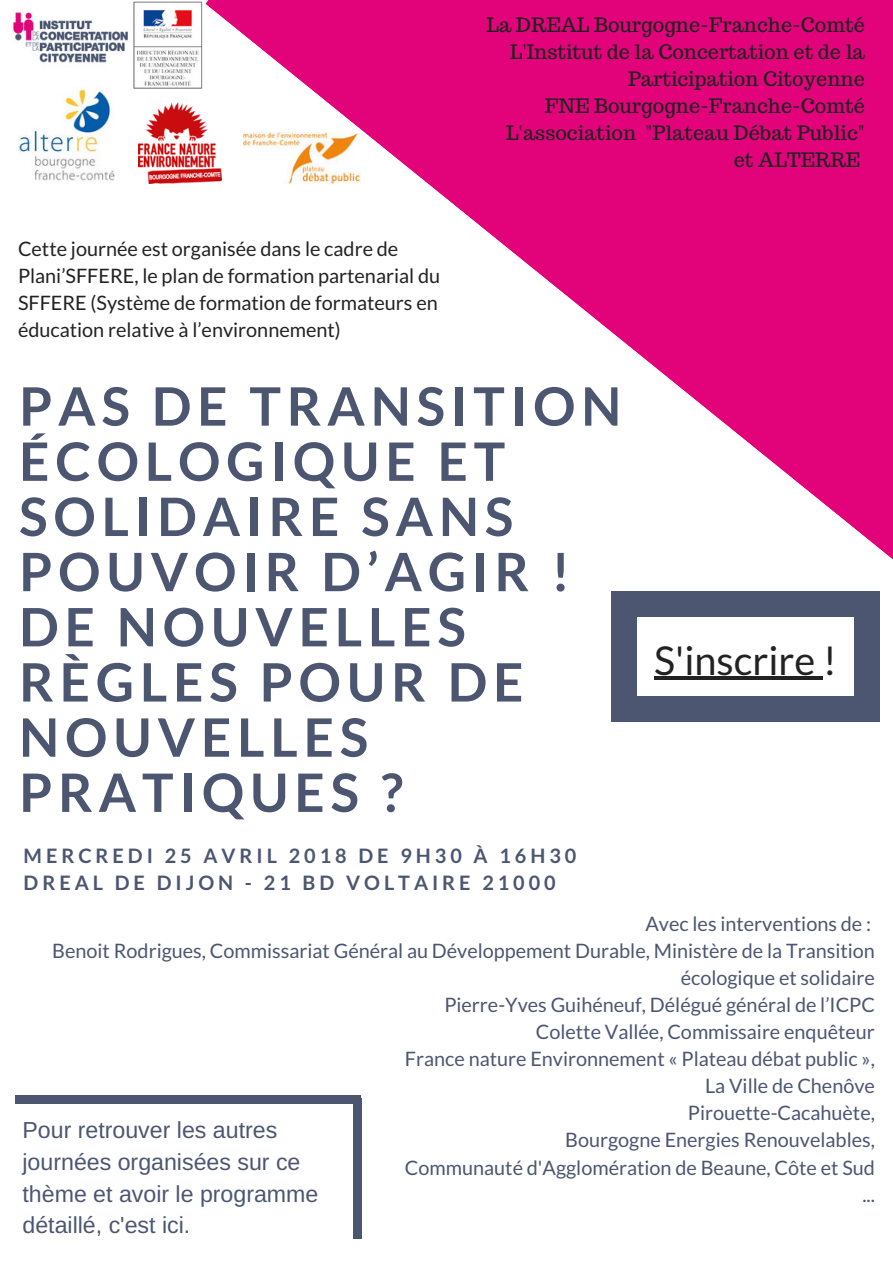
<style>
.page{position:relative;width:893px;height:1263px;background:#fff}
.page>*{position:absolute;margin:0;border:0;box-sizing:border-box;transform-origin:0 0}
.t1{font:700 52.95px/55.2px "Lato";letter-spacing:.11em;color:#4c5671}
.t2{font:39.75px "Lato";color:#222}
.t3{font:23.25px/31.5px "Arimo";color:#4c5671}
.t4{font:19.8px/27px "Lato";color:#4c5671;text-align:right}
.t5{font:19.8px/27px "Lato";color:#222}
.t6{font:19.8px/27px "Trocchi";color:#222;text-align:right}
.t7{font:700 19.8px/27px "Lato";letter-spacing:.2em;color:#4c5671}
</style>
<div class="page">
<svg style="left:205px;top:0;width:688px;height:722px"></svg>
<img style="left:13px;top:12px;width:115px;height:51px">
<img style="left:18px;top:89px;width:97px;height:92px">
<img style="left:138px;top:102px;width:84px;height:82px">
<img style="left:133px;top:1px;width:70px;height:88px">
<img style="left:243px;top:133px;width:117px;height:52px">
<div style="left:854px;top:696px;width:25px;height:25px;background:#4c5671"></div>
<div style="left:612px;top:615px;width:25px;height:83px;background:#4c5671"></div>
<div style="left:612px;top:696px;width:25px;height:25px;background:#4c5671"></div>
<div style="left:854px;top:615px;width:25px;height:83px;background:#4c5671"></div>
<div style="left:636px;top:696px;width:219px;height:25px;background:#4c5671"></div>
<div style="left:854px;top:591px;width:25px;height:26px;background:#4c5671"></div>
<div style="left:612px;top:591px;width:25px;height:26px;background:#4c5671"></div>
<div style="left:636px;top:591px;width:219px;height:26px;background:#4c5671"></div>
<hr style="left:654px;top:677px;width:21px;height:3px;background:#222">
<svg style="left:675px;top:677px;width:19px;height:3px"></svg>
<hr style="left:694px;top:677px;width:23px;height:3px;background:#222">
<hr style="left:717px;top:677px;width:17px;height:3px;background:#222">
<hr style="left:734px;top:677px;width:18px;height:3px;background:#222">
<hr style="left:752px;top:677px;width:16px;height:3px;background:#222">
<svg style="left:768px;top:677px;width:11px;height:3px"></svg>
<hr style="left:779px;top:677px;width:15px;height:3px;background:#222">
<hr style="left:794px;top:677px;width:21px;height:3px;background:#222">
<svg style="left:815px;top:677px;width:8px;height:3px"></svg>
<div style="left:15px;top:1095px;width:49px;height:8px;background:#4c5671"></div>
<div style="left:312px;top:1095px;width:49px;height:8px;background:#4c5671"></div>
<div style="left:62px;top:1095px;width:252px;height:8px;background:#4c5671"></div>
<div style="left:353px;top:1098px;width:8px;height:48px;background:#4c5671"></div>
<div style="left:353px;top:1190px;width:8px;height:49px;background:#4c5671"></div>
<div style="left:353px;top:1145px;width:8px;height:46px;background:#4c5671"></div>
<p class="t5" style="left:18px;top:234px;width:424px">Cette journée est organisée dans le cadre de Plani’SFFERE, le plan de formation partenarial du SFFERE (Système de formation de formateurs en éducation relative à l’environnement)</p>
<p class="t6" style="left:486px;top:11px;width:380px">La DREAL Bourgogne-Franche-Comté<br>L'Institut de la Concertation et de la<br>Participation Citoyenne<br>FNE Bourgogne-Franche-Comté<br>L'association "Plateau Débat Public" et ALTERRE</p>
<h1 class="t1" style="left:19px;top:378px;width:604px">PAS DE TRANSITION<br>ÉCOLOGIQUE ET<br>SOLIDAIRE SANS<br>POUVOIR D’AGIR !<br>DE NOUVELLES<br>RÈGLES POUR DE<br>NOUVELLES<br>PRATIQUES ?</h1>
<p class="t7" style="left:24px;top:841px;width:554px">MERCREDI 25 AVRIL 2018 DE 9H30 À 16H30<br>DREAL DE DIJON - 21 BD VOLTAIRE 21000</p>
<h2 class="t2" style="left:654px;top:635px;width:184px">S'inscrire !</h2>
<p class="t4" style="left:52px;top:910px;width:824px">Avec les interventions de :<br>Benoit Rodrigues, Commissariat Général au Développement Durable, Ministère de la Transition écologique et solidaire<br>Pierre-Yves Guihéneuf, Délégué général de l’ICPC<br>Colette Vallée, Commissaire enquêteur<br>France nature Environnement « Plateau débat public »,<br>La Ville de Chenôve<br>Pirouette-Cacahuète,<br>Bourgogne Energies Renouvelables,<br>Communauté d'Agglomération de Beaune, Côte et Sud<br>...</p>
<p class="t3" style="left:23px;top:1115px;width:297px">Pour retrouver les autres journées organisées sur ce thème et avoir le programme détaillé, c'est ici.</p>
</div>
